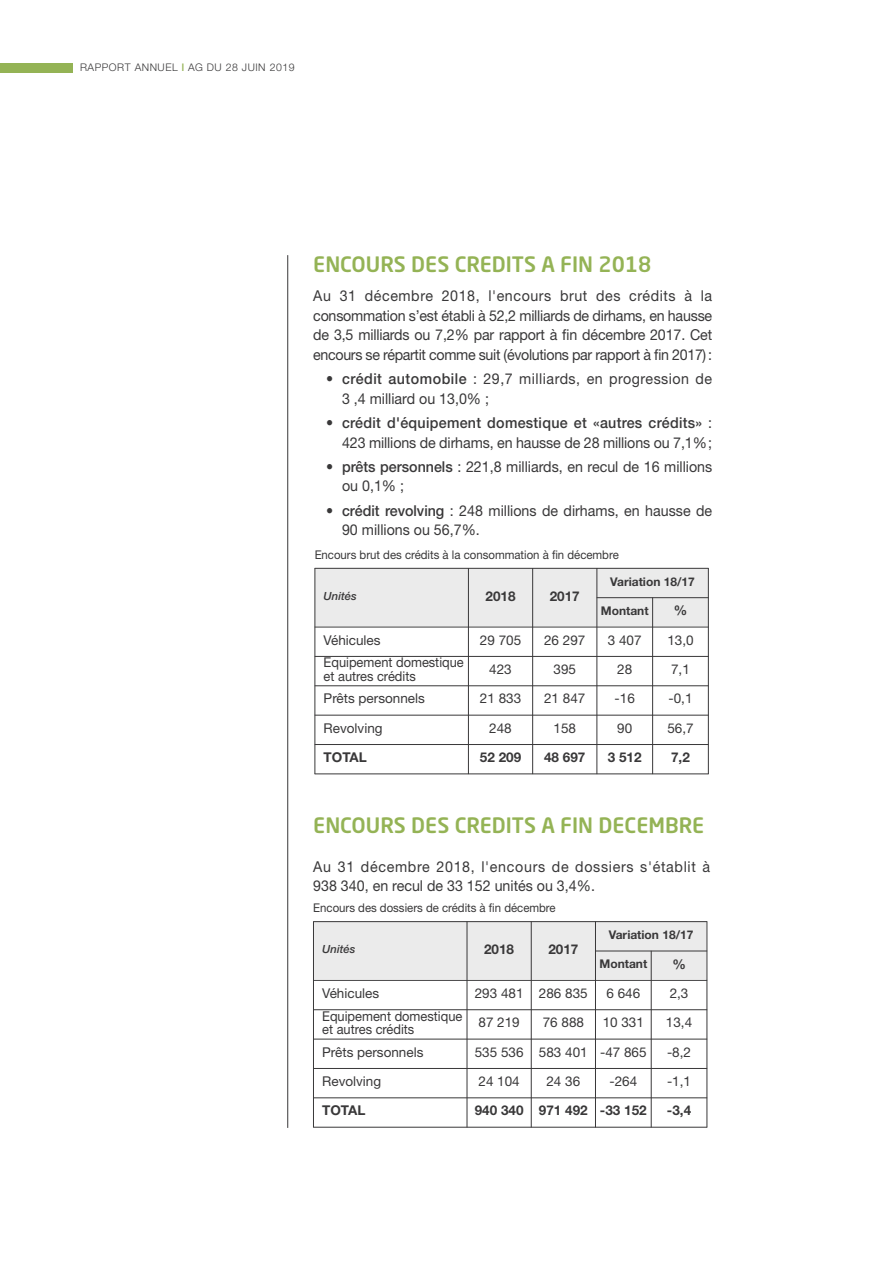
<style>
.page{position:relative;width:893px;height:1263px;background:#fff}
.page>*{position:absolute;margin:0;border:0;box-sizing:border-box;transform-origin:0 0}
.t1{font:500 21px "Neo Sans Pro";color:#94b355}
.t2{font:15px/19.5px "Helvetica Neue LT Std";color:#393839;scale:.95 1}
.t3{font:15px/19.5px "Helvetica Neue LT Std";letter-spacing:.05em;color:#393839;scale:.95 1}
.t4{font:15px/19.5px "Helvetica Neue LT Std";letter-spacing:.035em;color:#393839;scale:.95 1}
.t5{font:13.5px "Helvetica Neue LT Std";color:#393839}
.t6{font:13.5px/13.5px "Helvetica Neue LT Std";color:#393839;scale:.95 1}
.t7{font:700 13.5px "Helvetica Neue LT Std";color:#393839}
.t8{font:12px "Helvetica Neue LT Std";color:#393839;scale:.95 1}
.t9{font:700 12px "Helvetica Neue LT Std";color:#393839}
.t10{font:italic 500 11.25px "Helvetica Neue LT Std";color:#393839}
.t11{font:300 10.5px "Helvetica Neue LT Std";letter-spacing:.05em;color:#393839}
.s1{font-weight:500;font-stretch:condensed;color:#94b355}
.s2{font-weight:500}
</style>
<div class="page">
<div style="left:315px;top:568px;width:393px;height:58px;background:#ebebeb"></div>
<hr style="left:315px;top:568px;width:1px;height:206px;background:#393839">
<hr style="left:468px;top:568px;width:1px;height:206px;background:#393839">
<hr style="left:532px;top:568px;width:1px;height:206px;background:#393839">
<hr style="left:597px;top:568px;width:1px;height:206px;background:#393839">
<hr style="left:652px;top:597px;width:1px;height:177px;background:#393839">
<hr style="left:708px;top:568px;width:1px;height:206px;background:#393839">
<hr style="left:315px;top:568px;width:394px;height:1px;background:#393839">
<hr style="left:597px;top:597px;width:112px;height:1px;background:#393839">
<hr style="left:315px;top:627px;width:394px;height:1px;background:#393839">
<hr style="left:315px;top:656px;width:394px;height:1px;background:#393839">
<hr style="left:315px;top:685px;width:394px;height:1px;background:#393839">
<hr style="left:315px;top:715px;width:394px;height:1px;background:#393839">
<hr style="left:315px;top:744px;width:394px;height:1px;background:#393839">
<hr style="left:315px;top:774px;width:394px;height:1px;background:#393839">
<div style="left:0;top:64px;width:72px;height:9px;background:#94b355"></div>
<hr style="left:287px;top:255px;width:1px;height:873px;background:#393839">
<div style="left:314px;top:921px;width:392px;height:58px;background:#ebebeb"></div>
<hr style="left:313px;top:921px;width:1px;height:206px;background:#393839">
<hr style="left:467px;top:921px;width:1px;height:206px;background:#393839">
<hr style="left:531px;top:921px;width:1px;height:206px;background:#393839">
<hr style="left:595px;top:921px;width:1px;height:206px;background:#393839">
<hr style="left:651px;top:951px;width:1px;height:176px;background:#393839">
<hr style="left:707px;top:921px;width:1px;height:206px;background:#393839">
<hr style="left:313px;top:921px;width:394px;height:1px;background:#393839">
<hr style="left:595px;top:951px;width:112px;height:1px;background:#393839">
<hr style="left:313px;top:980px;width:394px;height:1px;background:#393839">
<hr style="left:313px;top:1009px;width:394px;height:1px;background:#393839">
<hr style="left:313px;top:1039px;width:394px;height:1px;background:#393839">
<hr style="left:313px;top:1068px;width:394px;height:1px;background:#393839">
<hr style="left:313px;top:1097px;width:394px;height:1px;background:#393839">
<hr style="left:313px;top:1127px;width:394px;height:1px;background:#393839">
<p class="t11" style="left:80px;top:64px;width:216px">RAPPORT ANNUEL <span class="s1">I</span> AG DU 28 JUIN 2019</p>
<h1 class="t1" style="left:313px;top:256px;width:340px">ENCOURS DES CREDITS A FIN 2018</h1>
<p class="t2" style="left:313px;top:288px;width:421px;text-align:justify">Au 31 décembre 2018, l'encours brut des crédits à la consommation s’est établi à 52,2 milliards de dirhams, en hausse de 3,5 milliards ou 7,2% par rapport à fin décembre 2017. Cet encours se répartit comme suit (évolutions par rapport à fin 2017) :</p>
<p class="t4" style="left:342px;top:370px;width:391px;text-indent:-16px">• <span class="s2">crédit automobile</span> : 29,7 milliards, en progression de<br>3 ,4 milliard ou 13,0% ;</p>
<p class="t2" style="left:326px;top:414px;width:408px;text-align:right">• <span class="s2">crédit d'équipement domestique et «autres crédits»</span> :<br>423 millions de dirhams, en hausse de 28 millions ou 7,1%;</p>
<p class="t2" style="left:342px;top:458px;width:391px;text-indent:-16px">• <span class="s2">prêts personnels</span> : 221,8 milliards, en recul de 16 millions ou 0,1% ;</p>
<p class="t2" style="left:342px;top:502px;width:391px;text-indent:-16px">• <span class="s2">crédit revolving</span> : 248 millions de dirhams, en hausse de<br>90 millions ou 56,7%.</p>
<p class="t8" style="left:315px;top:550px;width:322px">Encours brut des crédits à la consommation à fin décembre</p>
<p class="t10" style="left:324px;top:592px;width:35px">Unités</p>
<p class="t7" style="left:485px;top:591px;width:32px">2018</p>
<p class="t7" style="left:550px;top:591px;width:32px">2017</p>
<p class="t9" style="left:610px;top:577px;width:86px">Variation 18/17</p>
<p class="t9" style="left:601px;top:606px;width:49px">Montant</p>
<p class="t7" style="left:674px;top:606px;width:15px">%</p>
<p class="t5" style="left:324px;top:635px;width:59px">Véhicules</p>
<p class="t5" style="left:480px;top:635px;width:43px">29 705</p>
<p class="t5" style="left:544px;top:635px;width:43px">26 297</p>
<p class="t5" style="left:608px;top:635px;width:35px">3 407</p>
<p class="t5" style="left:667px;top:635px;width:28px">13,0</p>
<p class="t6" style="left:324px;top:657px;width:149px">Equipement domestique et autres crédits</p>
<p class="t5" style="left:489px;top:664px;width:24px">423</p>
<p class="t5" style="left:553px;top:664px;width:24px">395</p>
<p class="t5" style="left:617px;top:664px;width:17px">28</p>
<p class="t5" style="left:671px;top:664px;width:20px">7,1</p>
<p class="t5" style="left:324px;top:694px;width:103px">Prêts personnels</p>
<p class="t5" style="left:480px;top:694px;width:43px">21 833</p>
<p class="t5" style="left:544px;top:694px;width:43px">21 847</p>
<p class="t5" style="left:615px;top:694px;width:22px">-16</p>
<p class="t5" style="left:668px;top:694px;width:26px">-0,1</p>
<p class="t5" style="left:324px;top:723px;width:60px">Revolving</p>
<p class="t5" style="left:489px;top:723px;width:24px">248</p>
<p class="t5" style="left:553px;top:723px;width:24px">158</p>
<p class="t5" style="left:617px;top:723px;width:17px">90</p>
<p class="t5" style="left:667px;top:723px;width:28px">56,7</p>
<p class="t7" style="left:324px;top:752px;width:45px">TOTAL</p>
<p class="t7" style="left:480px;top:752px;width:43px">52 209</p>
<p class="t7" style="left:544px;top:752px;width:43px">48 697</p>
<p class="t7" style="left:608px;top:752px;width:35px">3 512</p>
<p class="t7" style="left:671px;top:752px;width:20px">7,2</p>
<h1 class="t1" style="left:313px;top:817px;width:392px">ENCOURS DES CREDITS A FIN DECEMBRE</h1>
<p class="t3" style="left:313px;top:858px;width:419px">Au 31 décembre 2018, l'encours de dossiers s'établit à<br>938 340, en recul de 33 152 unités ou 3,4%.</p>
<p class="t8" style="left:313px;top:903px;width:257px">Encours des dossiers de crédits à fin décembre</p>
<p class="t10" style="left:322px;top:945px;width:35px">Unités</p>
<p class="t7" style="left:484px;top:944px;width:32px">2018</p>
<p class="t7" style="left:548px;top:944px;width:32px">2017</p>
<p class="t9" style="left:609px;top:930px;width:86px">Variation 18/17</p>
<p class="t9" style="left:599px;top:960px;width:49px">Montant</p>
<p class="t7" style="left:672px;top:959px;width:15px">%</p>
<p class="t5" style="left:322px;top:988px;width:59px">Véhicules</p>
<p class="t5" style="left:475px;top:988px;width:115px">293 481 286 835</p>
<p class="t5" style="left:606px;top:988px;width:35px">6 646</p>
<p class="t5" style="left:670px;top:988px;width:20px">2,3</p>
<p class="t6" style="left:322px;top:1010px;width:149px">Equipement domestique et autres crédits</p>
<p class="t5" style="left:478px;top:1018px;width:43px">87 219</p>
<p class="t5" style="left:543px;top:1018px;width:43px">76 888</p>
<p class="t5" style="left:603px;top:1018px;width:43px">10 331</p>
<p class="t5" style="left:666px;top:1018px;width:28px">13,4</p>
<p class="t5" style="left:322px;top:1047px;width:103px">Prêts personnels</p>
<p class="t5" style="left:475px;top:1047px;width:173px">535 536 583 401 -47 865</p>
<p class="t5" style="left:667px;top:1047px;width:26px">-8,2</p>
<p class="t5" style="left:322px;top:1076px;width:60px">Revolving</p>
<p class="t5" style="left:478px;top:1076px;width:43px">24 104</p>
<p class="t5" style="left:546px;top:1076px;width:35px">24 36</p>
<p class="t5" style="left:609px;top:1076px;width:29px">-264</p>
<p class="t5" style="left:667px;top:1076px;width:26px">-1,1</p>
<p class="t7" style="left:322px;top:1106px;width:45px">TOTAL</p>
<p class="t7" style="left:475px;top:1106px;width:173px">940 340 971 492 -33 152</p>
<p class="t7" style="left:667px;top:1106px;width:26px">-3,4</p>
</div>
